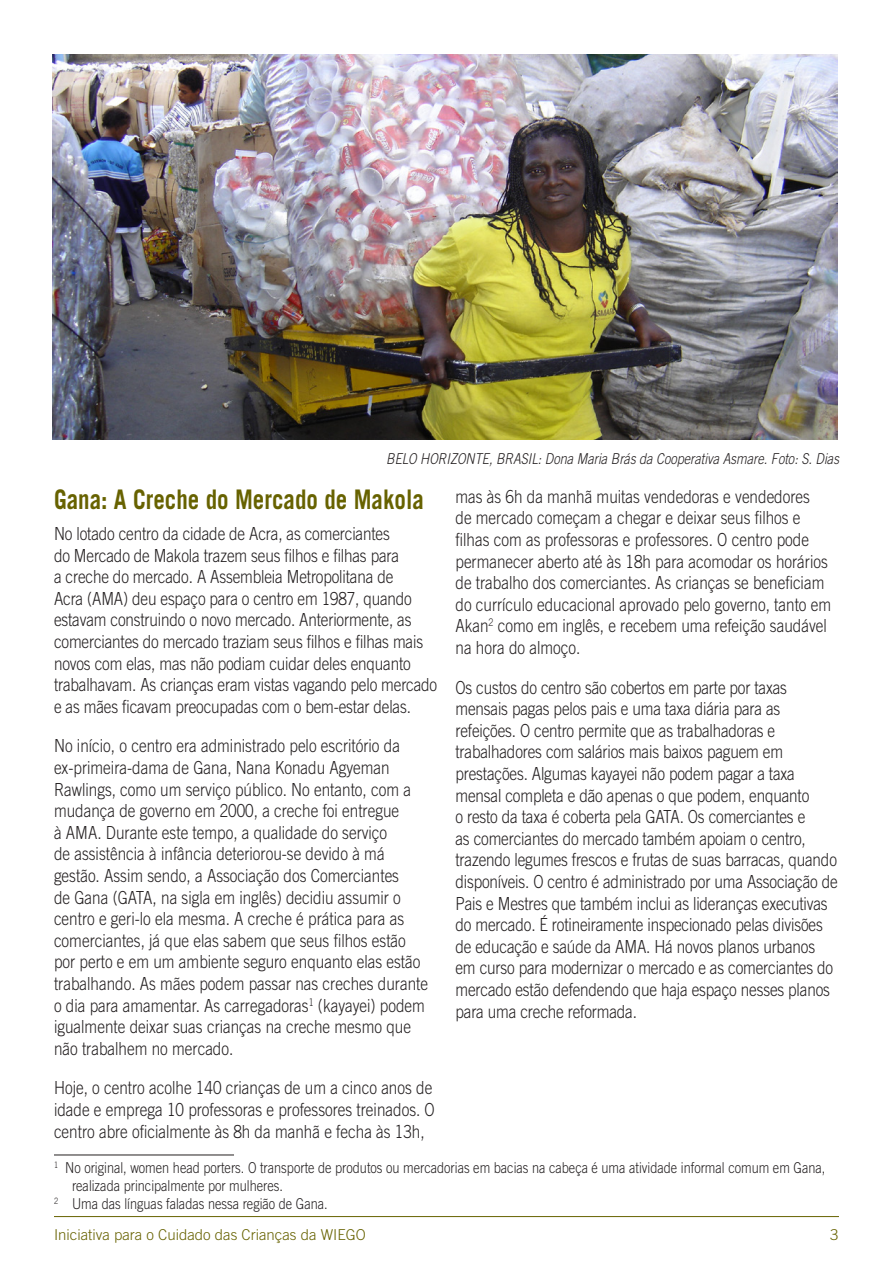
<style>
.page{position:relative;width:893px;height:1263px;background:#fff}
.page>*{position:absolute;margin:0;border:0;box-sizing:border-box;transform-origin:0 0}
.t1{font:700 27px "Trade Gothic";color:#676200;scale:.85 1}
.t2{font:300 18px/21.6px "Trade Gothic";letter-spacing:-.01em;color:#231f20;scale:.85 1}
.t3{font:300 15px "Trade Gothic";color:#231f20;scale:.85 1}
.t4{font:italic 300 15px "Trade Gothic";color:#231f20;scale:.85 1}
.t5{font:300 15px "Trade Gothic";color:#676200}
</style>
<div class="page">
<hr style="left:54px;top:1216px;width:785px;height:1px;background:#676200">
<hr style="left:54px;top:1154px;width:180px;height:1px;background:#231f20">
<img style="left:53px;top:54px;width:785px;height:385px">
<p class="t4" style="left:386px;top:453px;width:534px">BELO HORIZONTE, BRASIL: Dona Maria Brás da Cooperativa Asmare. Foto: S. Dias</p>
<p class="t2" style="left:455px;top:487px;width:444px">mas às 6h da manhã muitas vendedoras e vendedores<br>de mercado começam a chegar e deixar seus filhos e filhas com as professoras e professores. O centro pode permanecer aberto até às 18h para acomodar os horários de trabalho dos comerciantes. As crianças se beneficiam do currículo educacional aprovado pelo governo, tanto em Akan<sup>2</sup> como em inglês, e recebem uma refeição saudável na hora do almoço.</p>
<p class="t2" style="left:455px;top:677px;width:451px">Os custos do centro são cobertos em parte por taxas mensais pagas pelos pais e uma taxa diária para as refeições. O centro permite que as trabalhadoras e trabalhadores com salários mais baixos paguem em prestações. Algumas kayayei não podem pagar a taxa mensal completa e dão apenas o que podem, enquanto<br>o resto da taxa é coberta pela GATA. Os comerciantes e<br>as comerciantes do mercado também apoiam o centro, trazendo legumes frescos e frutas de suas barracas, quando disponíveis. O centro é administrado por uma Associação de Pais e Mestres que também inclui as lideranças executivas do mercado. É rotineiramente inspecionado pelas divisões de educação e saúde da AMA. Há novos planos urbanos em curso para modernizar o mercado e as comerciantes do mercado estão defendendo que haja espaço nesses planos para uma creche reformada.</p>
<h1 class="t1" style="left:54px;top:489px;width:437px">Gana: A Creche do Mercado de Makola</h1>
<p class="t2" style="left:54px;top:524px;width:452px">No lotado centro da cidade de Acra, as comerciantes<br>do Mercado de Makola trazem seus filhos e filhas para<br>a creche do mercado. A Assembleia Metropolitana de<br>Acra (AMA) deu espaço para o centro em 1987, quando estavam construindo o novo mercado. Anteriormente, as comerciantes do mercado traziam seus filhos e filhas mais novos com elas, mas não podiam cuidar deles enquanto trabalhavam. As crianças eram vistas vagando pelo mercado e as mães ficavam preocupadas com o bem-estar delas.</p>
<p class="t2" style="left:54px;top:736px;width:442px">No início, o centro era administrado pelo escritório da ex-primeira-dama de Gana, Nana Konadu Agyeman Rawlings, como um serviço público. No entanto, com a mudança de governo em 2000, a creche foi entregue<br>à AMA. Durante este tempo, a qualidade do serviço<br>de assistência à infância deteriorou-se devido à má gestão. Assim sendo, a Associação dos Comerciantes<br>de Gana (GATA, na sigla em inglês) decidiu assumir o centro e geri-lo ela mesma. A creche é prática para as comerciantes, já que elas sabem que seus filhos estão por perto e em um ambiente seguro enquanto elas estão trabalhando. As mães podem passar nas creches durante o dia para amamentar. As carregadoras<sup>1</sup> (kayayei) podem igualmente deixar suas crianças na creche mesmo que não trabalhem no mercado.</p>
<p class="t2" style="left:54px;top:1078px;width:450px">Hoje, o centro acolhe 140 crianças de um a cinco anos de idade e emprega 10 professoras e professores treinados. O centro abre oficialmente às 8h da manhã e fecha às 13h,</p>
<p class="t3" style="left:54px;top:1161px;width:909px"><sup>1</sup> No original, women head porters. O transporte de produtos ou mercadorias em bacias na cabeça é uma atividade informal comum em Gana,</p>
<p class="t3" style="left:72px;top:1179px;width:250px">realizada principalmente por mulheres.</p>
<p class="t3" style="left:54px;top:1197px;width:324px"><sup>2</sup> Uma das línguas faladas nessa região de Gana.</p>
<p class="t5" style="left:54px;top:1228px;width:313px">Iniciativa para o Cuidado das Crianças da WIEGO</p>
<p class="t5" style="left:830px;top:1228px;width:10px">3</p>
</div>
